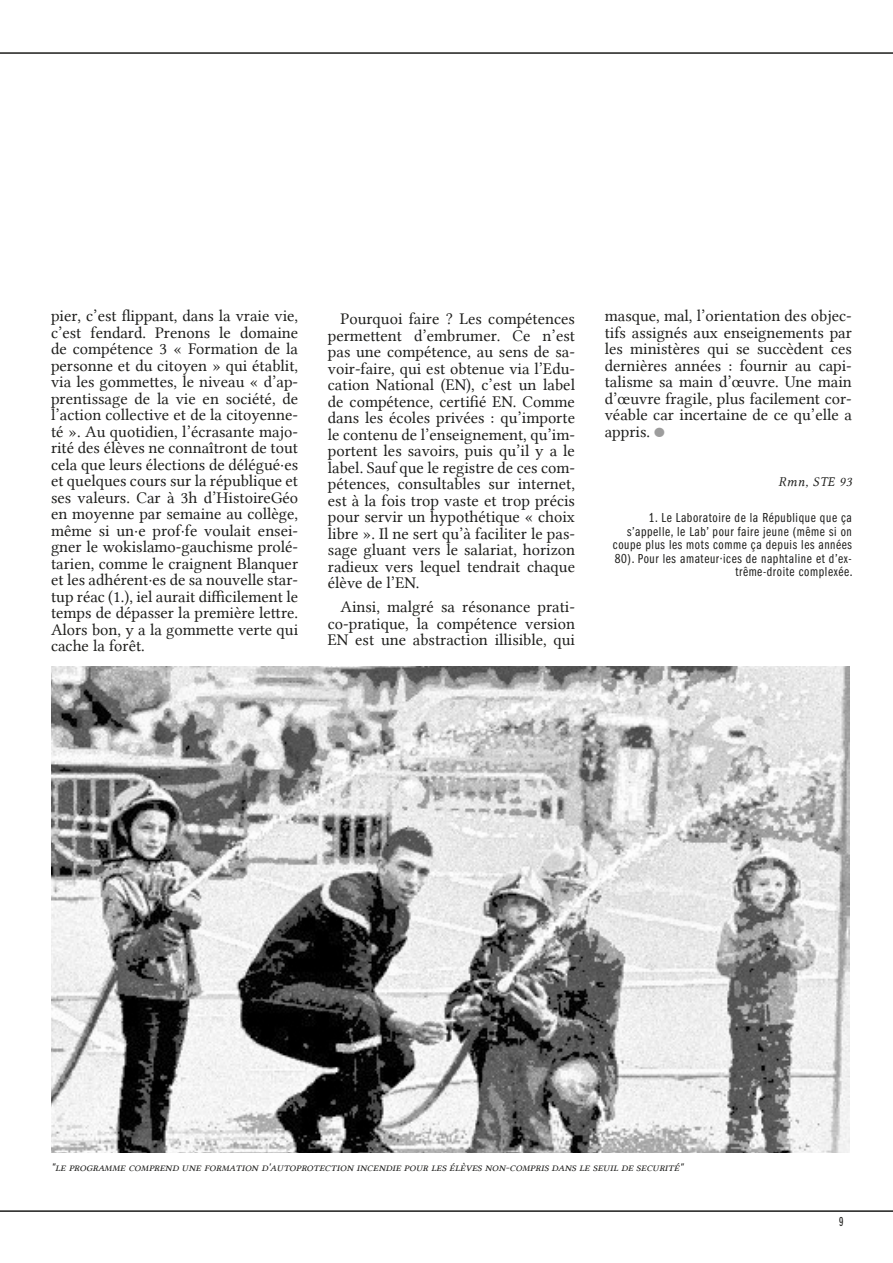
<style>
.page{position:relative;width:893px;height:1263px;background:#fff}
.page>*{position:absolute;margin:0;border:0;box-sizing:border-box;transform-origin:0 0}
.Normal_e{font:16.5px/16.5px "Lin Libertine";color:#1d1d1b;text-align:justify}
.Normal_e-2{font:13.5px/13.5px "ITC Franklin Gothic Std Bk Cp";letter-spacing:.045em;color:#1d1d1b;text-align:right}
.Normal_e-3{font:13.5px "Lin Libertine I";letter-spacing:.045em;color:#1d1d1b}
.t1{font:13.5px "ITC Franklin Gothic Std Bk X Cp";color:#1d1d1b}
.t2{font:12px "Lin Libertine I";letter-spacing:.055em;color:#1d1d1b}
.s1{color:#9d9d9d}
</style>
<div class="page">
<hr style="left:0;top:52px;width:893px;height:2px;background:#1d1d1b">
<hr style="left:0;top:1210px;width:893px;height:2px;background:#1d1d1b">
<img style="left:51px;top:667px;width:798px;height:485px">
<p class="Normal_e" style="left:51px;top:308px;width:249px">pier, c’est flippant, dans la vraie vie, c’est fendard. Prenons le domaine de compétence 3 « Formation de la personne et du citoyen » qui établit, via les gommettes, le niveau « d’ap&shy;prentissage de la vie en société, de l’action collective et de la citoyenne&shy;té ». Au quotidien, l’écrasante majo&shy;rité des élèves ne connaîtront de tout cela que leurs élections de délégué·es et quelques cours sur la république et ses valeurs. Car à 3h d’HistoireGéo en moyenne par semaine au collège, même si un·e prof·fe voulait ensei&shy;gner le wokislamo-gauchisme prolé&shy;tarien, comme le craignent Blanquer et les adhérent·es de sa nouvelle star&shy;tup réac (1.), iel aurait difficilement le temps de dépasser la première lettre.<br>Alors bon, y a la gommette verte qui cache la forêt.</p>
<p class="Normal_e" style="left:328px;top:310px;width:249px;text-indent:13px">Pourquoi faire ? Les compétences permettent d’embrumer. Ce n’est pas une compétence, au sens de sa&shy;voir-faire, qui est obtenue via l’Edu&shy;cation National (EN), c’est un label de compétence, certifié EN. Comme dans les écoles privées : qu’importe le contenu de l’enseignement, qu’im&shy;portent les savoirs, puis qu’il y a le label. Sauf que le registre de ces com&shy;pétences, consultables sur internet, est à la fois trop vaste et trop précis pour servir un hypothétique « choix libre ». Il ne sert qu’à faciliter le pas&shy;sage gluant vers le salariat, horizon radieux vers lequel tendrait chaque élève de l’EN.</p>
<p class="Normal_e" style="left:328px;top:598px;width:249px;text-indent:13px">Ainsi, malgré sa résonance prati&shy;co-pratique, la compétence version EN est une abstraction illisible, qui</p>
<p class="Normal_e" style="left:605px;top:308px;width:249px">masque, mal, l’orientation des objec&shy;tifs assignés aux enseignements par les ministères qui se succèdent ces dernières années : fournir au capi&shy;talisme sa main d’œuvre. Une main d’œuvre fragile, plus facilement cor&shy;véable car incertaine de ce qu’elle a appris. <span class="s1">●</span></p>
<p class="Normal_e-3" style="left:778px;top:474px;width:75px">Rmn, STE 93</p>
<p class="Normal_e-2" style="left:613px;top:511px;width:241px">1. Le Laboratoire de la République que ça s’appelle, le Lab’ pour faire jeune (même si on coupe plus les mots comme ça depuis les années 80). Pour les amateur·ices de naphtaline et d’ex&shy;trême-droite complexée.</p>
<p class="t2" style="left:51px;top:1160px;width:634px">"Le programme comprend une formation d'autoprotection incendie pour les élèves non-compris dans le seuil de securité"</p>
<p class="t1" style="left:839px;top:1215px;width:6px">9</p>
</div>
